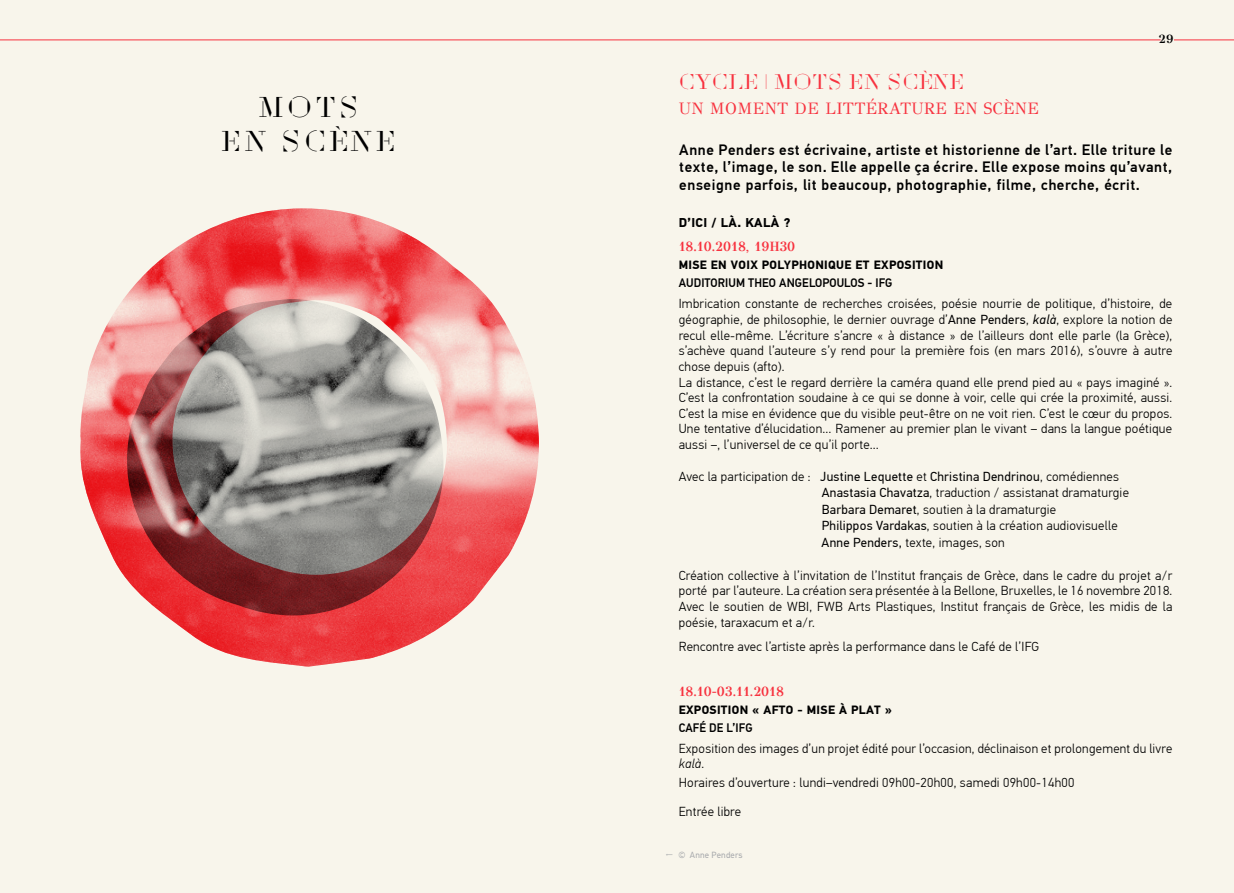
<style>
.page{position:relative;width:1234px;height:893px;background:#fff}
.page>*{position:absolute;margin:0;border:0;box-sizing:border-box;transform-origin:0 0}
.t1{font:28.5px "TP Didotou Street 111";letter-spacing:.14em;color:#000}
.t2{font:21px "TP Didotou Street 111";letter-spacing:.05em;color:#f7323f}
.t3{font:16.5px "GFS Didot";letter-spacing:.02em;color:#f7323f}
.t4{font:500 15px/17.4px "PF Din Text Pro";letter-spacing:.04em;color:#000;text-align:justify}
.t5{font:700 13.5px "GFS Didot";color:#f7323f;scale:.96 1}
.t6{font:300 13.05px/15.6px "PF Din Text Pro";letter-spacing:.02em;color:#000;text-align:justify}
.t7{font:700 12.75px "PF Din Text Pro";letter-spacing:.03em;color:#000}
.t8{font:500 12.3px "PF Din Text Pro";letter-spacing:.01em;color:#000;scale:.95 1}
.t9{font:700 12px "PF Din Text Pro";letter-spacing:.03em;color:#000}
.t10{font:700 12px "GFS Didot";color:#000}
.t11{font:9px "PF Din Text";letter-spacing:.02em;color:#a7a9ac}
.s1{font-weight:400}
.s2{font-weight:400;font-style:italic}
.s3{font-style:italic}
.s4{font-family:"PF Din Text Pro";font-weight:300}
</style>
<div class="page">
<div style="left:0;top:0;width:1233px;height:893px;background:#f8f5eb"></div>
<hr style="left:1173px;top:40px;width:60px;height:1px;background:#f7323f">
<hr style="left:0;top:40px;width:1160px;height:1px;background:#f7323f">
<img style="left:80px;top:208px;width:459px;height:459px">
<img style="left:125px;top:299px;width:318px;height:316px">
<p class="t1" style="left:259px;top:91px;width:101px">MOTS</p>
<p class="t1" style="left:221px;top:125px;width:175px">EN SCÈNE</p>
<p class="t10" style="left:1158px;top:29px;width:16px">29</p>
<p class="t2" style="left:678px;top:69px;width:287px">CYCLE | MOTS EN SCÈNE</p>
<p class="t3" style="left:678px;top:95px;width:361px">UN MOMENT DE LITTÉRATURE EN SCÈNE</p>
<p class="t4" style="left:679px;top:141px;width:494px">Anne Penders est écrivaine, artiste et historienne de l’art. Elle triture le texte, l’image, le son. Elle appelle ça écrire. Elle expose moins qu’avant, enseigne parfois, lit beaucoup, photographie, filme, cherche, écrit.</p>
<p class="t7" style="left:678px;top:215px;width:113px">D’ICI / LÀ. KALÀ ?</p>
<p class="t5" style="left:678px;top:236px;width:123px">18.10.2018, 19H30</p>
<p class="t9" style="left:678px;top:258px;width:266px">MISE EN VOIX POLYPHONIQUE ET EXPOSITION</p>
<p class="t8" style="left:678px;top:276px;width:226px">AUDITORIUM THEO ANGELOPOULOS - IFG</p>
<p class="t6" style="left:678px;top:296px;width:495px">Imbrication constante de recherches croisées, poésie nourrie de politique, d’histoire, de géographie, de philosophie, le dernier ouvrage d’<span class="s1">Anne Penders</span>, <span class="s2">kalà</span>, explore la notion de recul elle-même. L’écriture s’ancre « à distance » de l’ailleurs dont elle parle (la Grèce), s’achève quand l’auteure s’y rend pour la première fois (en mars 2016), s’ouvre à autre chose depuis (afto).</p>
<p class="t6" style="left:678px;top:374px;width:495px">La distance, c’est le regard derrière la caméra quand elle prend pied au « pays imaginé ».<br>C’est la confrontation soudaine à ce qui se donne à voir, celle qui crée la proximité, aussi.<br>C’est la mise en évidence que du visible peut-être on ne voit rien. C’est le cœur du propos.<br>Une tentative d’élucidation… Ramener au premier plan le vivant – dans la langue poétique aussi –, l’universel de ce qu’il porte…</p>
<p class="t6" style="left:678px;top:468px;width:441px">Avec la participation de : <span class="s1">Justine Lequette</span> et <span class="s1">Christina Dendrinou</span>, comédiennes</p>
<p class="t6" style="left:821px;top:485px;width:308px"><span class="s1">Anastasia Chavatza</span>, traduction / assistanat dramaturgie</p>
<p class="t6" style="left:821px;top:501px;width:236px"><span class="s1">Barbara Demaret</span>, soutien à la dramaturgie</p>
<p class="t6" style="left:821px;top:518px;width:297px"><span class="s1">Philippos Vardakas</span>, soutien à la création audiovisuelle</p>
<p class="t6" style="left:821px;top:534px;width:185px"><span class="s1">Anne Penders,</span> texte, images, son</p>
<p class="t6" style="left:678px;top:567px;width:495px">Création collective à l’invitation de l’Institut français de Grèce, dans le cadre du projet a/r porté par l’auteure. La création sera présentée à la Bellone, Bruxelles, le 16 novembre 2018.<br>Avec le soutien de WBI, FWB Arts Plastiques, Institut français de Grèce, les midis de la poésie, taraxacum et a/r.</p>
<p class="t6" style="left:678px;top:638px;width:362px">Rencontre avec l’artiste après la performance dans le Café de l’IFG</p>
<p class="t5" style="left:678px;top:680px;width:111px">18.10-03.11.2018</p>
<p class="t9" style="left:678px;top:702px;width:215px">EXPOSITION « AFTO - MISE À PLAT »</p>
<p class="t8" style="left:678px;top:720px;width:79px">CAFÉ DE L’IFG</p>
<p class="t6" style="left:678px;top:741px;width:495px;line-height:15px">Exposition des images d’un projet édité pour l’occasion, déclinaison et prolongement du livre <span class="s3">kalà</span>.</p>
<p class="t6" style="left:678px;top:768px;width:397px;line-height:28.5px">Horaires d’ouverture : lundi–vendredi 09h00-20h00, samedi 09h00-14h00<br>Entrée libre</p>
<p class="t11" style="left:678px;top:850px;width:65px"><span class="s4">©</span> Anne Penders</p>
</div>
